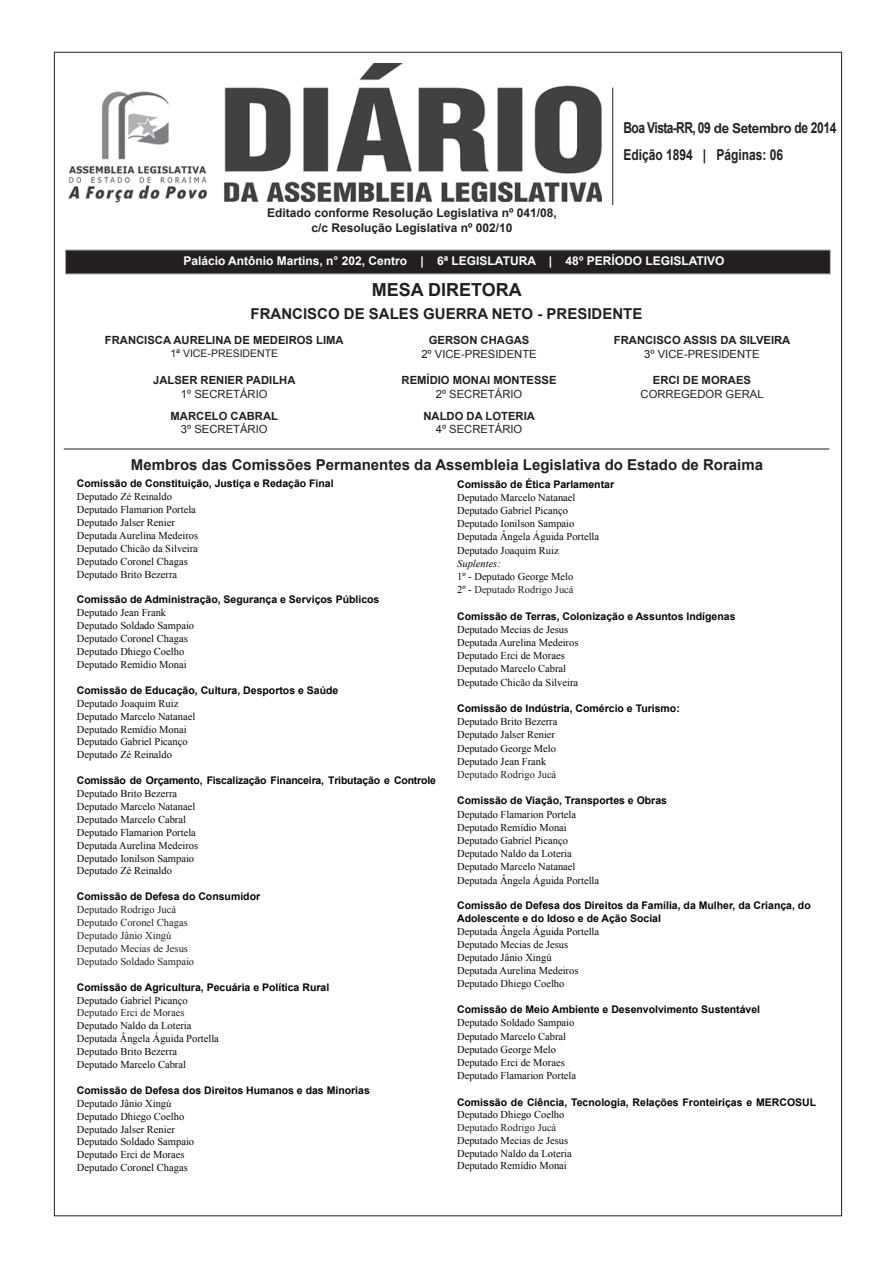
<style>
.page{position:relative;width:893px;height:1263px;background:#fff}
.page>*{position:absolute;margin:0;border:0;box-sizing:border-box;transform-origin:0 0}
.t1{font:700 18px "Arial";color:#231f20}
.t2{font:700 15px "Arial";color:#231f20}
.t3{font:700 15px/26.7px "Arial";color:#231f20;scale:.8 1}
.t4{font:700 12px/14.5px "Arial";color:#231f20;text-align:center}
.t5{font:700 12px "Arial";color:#fff}
.t6{font:700 11.25px "Arial";color:#231f20}
.t7{font:11.25px "Arial";color:#231f20}
.t8{font:10.5px/12.9px "Times New Roman";color:#040503}
.t9{font:700 10.5px/12.9px "Arial";color:#040503}
.t10{font:10.5px/12.9px "Times New Roman";color:#231f20}
.t11{font:10.5px "Arial";color:#231f20}
.t12{font:italic 10.5px "Times New Roman";color:#040503}
.s1{font-size:13.5px}
.s2{color:#231f20}
</style>
<div class="page">
<div style="left:33px;top:32px;width:827px;height:1185px;background:#fff;border:1px solid #fff"></div>
<hr style="left:64px;top:449px;width:765px;height:1px;background:#231f20">
<div style="left:66px;top:250px;width:764px;height:24px;background:#231f20"></div>
<hr style="left:612px;top:88px;width:1px;height:117px;background:#231f20">
<img style="left:68px;top:91px;width:140px;height:112px">
<img style="left:224px;top:64px;width:378px;height:138px">
<p class="t4" style="left:267px;top:206px;width:291px">Editado conforme Resolução Legislativa nº 041/08, c/c Resolução Legislativa nº 002/10</p>
<h2 class="t3" style="left:624px;top:115px;width:267px">Boa Vista-RR, 09 <span class="s1">de Setembro</span> de 2014<br>Edição 1894 | Páginas: 06</h2>
<p class="t5" style="left:183px;top:253px;width:543px">Palácio Antônio Martins, n° 202, Centro | 6ª LEGISLATURA | 48º PERÍODO LEGISLATIVO</p>
<h1 class="t1" style="left:372px;top:278px;width:152px">MESA DIRETORA</h1>
<h2 class="t2" style="left:251px;top:304px;width:393px">FRANCISCO DE SALES GUERRA NETO - PRESIDENTE</h2>
<p class="t6" style="left:105px;top:333px;width:240px">FRANCISCA AURELINA DE MEDEIROS LIMA</p>
<p class="t11" style="left:170px;top:346px;width:109px">1ª VICE-PRESIDENTE</p>
<p class="t6" style="left:429px;top:333px;width:102px">GERSON CHAGAS</p>
<p class="t7" style="left:421px;top:346px;width:117px">2º VICE-PRESIDENTE</p>
<p class="t6" style="left:614px;top:333px;width:178px">FRANCISCO ASSIS DA SILVEIRA</p>
<p class="t7" style="left:644px;top:346px;width:117px">3º VICE-PRESIDENTE</p>
<p class="t6" style="left:153px;top:373px;width:144px">JALSER RENIER PADILHA</p>
<p class="t7" style="left:181px;top:386px;width:88px">1º SECRETÁRIO</p>
<p class="t6" style="left:171px;top:408px;width:109px">MARCELO CABRAL</p>
<p class="t7" style="left:181px;top:422px;width:88px">3º SECRETÁRIO</p>
<p class="t6" style="left:402px;top:373px;width:157px">REMÍDIO MONAI MONTESSE</p>
<p class="t7" style="left:436px;top:386px;width:88px">2º SECRETÁRIO</p>
<p class="t6" style="left:423px;top:408px;width:113px">NALDO DA LOTERIA</p>
<p class="t7" style="left:436px;top:422px;width:88px">4º SECRETÁRIO</p>
<p class="t6" style="left:653px;top:373px;width:100px">ERCI DE MORAES</p>
<p class="t7" style="left:641px;top:386px;width:125px">CORREGEDOR GERAL</p>
<h2 class="t2" style="left:131px;top:454px;width:634px">Membros das Comissões Permanentes da Assembleia Legislativa do Estado de Roraima</h2>
<p class="t9" style="left:77px;top:477px;width:258px">Comissão de Constituição, Justiça e Redação Final</p>
<p class="t8" style="left:77px;top:490px;width:123px">Deputado Zé Reinaldo<br>Deputado Flamarion Portela<br>Deputado Jalser Renier<br>Deputada Aurelina Medeiros<br>Deputado Chicão da Silveira<br>Deputado Coronel Chagas<br>Deputado Brito Bezerra</p>
<p class="t9" style="left:77px;top:594px;width:304px">Comissão de Administração, Segurança e Serviços Públicos</p>
<p class="t8" style="left:77px;top:606px;width:119px">Deputado Jean Frank<br>Deputado Soldado Sampaio<br>Deputado Coronel Chagas<br>Deputado Dhiego Coelho<br>Deputado Remídio Monai</p>
<p class="t9" style="left:77px;top:684px;width:263px">Comissão de Educação, Cultura, Desportos e Saúde</p>
<p class="t8" style="left:77px;top:697px;width:120px">Deputado Joaquim Ruiz<br>Deputado Marcelo Natanael<br>Deputado Remídio Monai<br>Deputado Gabriel Picanço<br>Deputado Zé Reinaldo</p>
<p class="t9" style="left:77px;top:774px;width:360px">Comissão de Orçamento, Fiscalização Financeira, Tributação e Controle</p>
<p class="t8" style="left:77px;top:787px;width:123px">Deputado Brito Bezerra<br>Deputado Marcelo Natanael<br>Deputado Marcelo Cabral<br>Deputado Flamarion Portela<br>Deputada Aurelina Medeiros<br>Deputado Ionilson Sampaio<br>Deputado Zé Reinaldo</p>
<p class="t9" style="left:77px;top:890px;width:185px">Comissão de Defesa do Consumidor</p>
<p class="t10" style="left:77px;top:903px;width:119px">Deputado Rodrigo Jucá<br>Deputado Coronel Chagas<br>Deputado Jânio Xingú<br>Deputado Mecias de Jesus<br>Deputado Soldado Sampaio</p>
<p class="t9" style="left:77px;top:981px;width:254px">Comissão de Agricultura, Pecuária e Política Rural</p>
<p class="t8" style="left:77px;top:993px;width:112px">Deputado Gabriel Picanço</p>
<p class="t10" style="left:77px;top:1006px;width:109px">Deputado Erci de Moraes</p>
<p class="t8" style="left:77px;top:1019px;width:144px">Deputado Naldo da Loteria<br>Deputada Ângela Águida Portella<br>Deputado Brito Bezerra<br>Deputado Marcelo Cabral</p>
<p class="t9" style="left:77px;top:1084px;width:294px">Comissão de Defesa dos Direitos Humanos e das Minorias</p>
<p class="t8" style="left:77px;top:1096px;width:119px">Deputado Jânio Xingú<br>Deputado Dhiego Coelho<br>Deputado Jalser Renier<br>Deputado Soldado Sampaio<br>Deputado Erci de Moraes<br>Deputado Coronel Chagas</p>
<p class="t9" style="left:457px;top:478px;width:158px">Comissão de Ética Parlamentar</p>
<p class="t8" style="left:457px;top:490px;width:144px">Deputado Marcelo Natanael<br>Deputado Gabriel Picanço<br>Deputado Ionilson Sampaio<br>Deputada Ângela Águida Portella<br>Deputado Joaquim Ruiz</p>
<p class="t12" style="left:457px;top:556px;width:45px">Suplentes:</p>
<p class="t8" style="left:457px;top:570px;width:118px">1º - Deputado George Melo<br>2º - <span class="s2">Deputado Rodrigo Jucá</span></p>
<p class="t9" style="left:457px;top:610px;width:280px">Comissão de Terras, Colonização e Assuntos Indígenas</p>
<p class="t8" style="left:457px;top:622px;width:123px">Deputado Mecias de Jesus<br>Deputada Aurelina Medeiros<br>Deputado Erci de Moraes<br>Deputado Marcelo Cabral<br>Deputado Chicão da Silveira</p>
<p class="t9" style="left:457px;top:702px;width:224px">Comissão de Indústria, Comércio e Turismo:</p>
<p class="t8" style="left:457px;top:715px;width:102px">Deputado Brito Bezerra<br>Deputado Jalser Renier<br>Deputado George Melo<br>Deputado Jean Frank</p>
<p class="t10" style="left:457px;top:768px;width:101px">Deputado Rodrigo Jucá</p>
<p class="t9" style="left:457px;top:794px;width:211px">Comissão de Viação, Transportes e Obras</p>
<p class="t8" style="left:457px;top:807px;width:144px">Deputado Flamarion Portela<br>Deputado Remídio Monai<br>Deputado Gabriel Picanço<br>Deputado Naldo da Loteria<br>Deputado Marcelo Natanael<br>Deputada Ângela Águida Portella</p>
<p class="t9" style="left:457px;top:899px;width:355px">Comissão de Defesa dos Direitos da Família, da Mulher, da Criança, do<br>Adolescente e do Idoso e de Ação Social</p>
<p class="t8" style="left:457px;top:925px;width:144px">Deputada Ângela Águida Portella<br>Deputado Mecias de Jesus<br>Deputado Jânio Xingú<br>Deputada Aurelina Medeiros<br>Deputado Dhiego Coelho</p>
<p class="t9" style="left:457px;top:1003px;width:305px">Comissão de Meio Ambiente e Desenvolvimento Sustentável</p>
<p class="t8" style="left:457px;top:1016px;width:120px">Deputado Soldado Sampaio<br>Deputado Marcelo Cabral<br>Deputado George Melo<br>Deputado Erci de Moraes<br>Deputado Flamarion Portela</p>
<p class="t9" style="left:457px;top:1096px;width:361px">Comissão de Ciência, Tecnologia, Relações Fronteiriças e MERCOSUL</p>
<p class="t8" style="left:457px;top:1108px;width:109px">Deputado Dhiego Coelho</p>
<p class="t10" style="left:457px;top:1121px;width:101px">Deputado Rodrigo Jucá</p>
<p class="t8" style="left:457px;top:1134px;width:116px">Deputado Mecias de Jesus<br>Deputado Naldo da Loteria<br>Deputado Remídio Monai</p>
</div>
